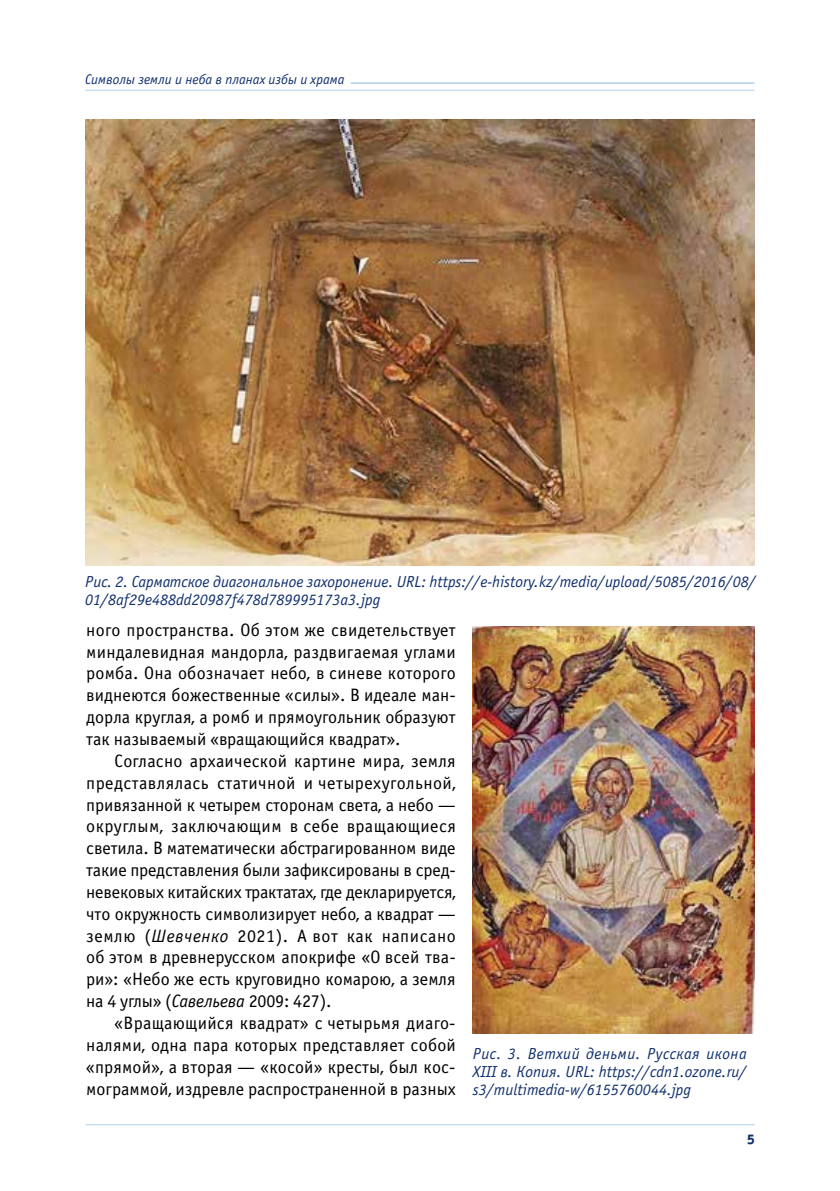
<style>
.page{position:relative;width:840px;height:1191px;background:#fff}
.page>*{position:absolute;margin:0;border:0;box-sizing:border-box;transform-origin:0 0}
.t1{font:18px/21.8px "Officina Sans C";color:#000;text-align:justify}
.t2{font:italic 16px/18px "Officina Sans C";color:#12316e}
.t3{font:italic 14px "Officina Sans C";color:#12316e}
.t4{font:14px "Officina Sans Extra Bold C";color:#12316e}
.s1{font-style:italic}
</style>
<div class="page">
<img style="left:85px;top:119px;width:669px;height:446px">
<img style="left:472px;top:626px;width:282px;height:407px">
<hr style="left:85px;top:90px;width:668px;height:1px;background:#add1ef">
<hr style="left:351px;top:82px;width:402px;height:2px;background:#add1ef">
<hr style="left:86px;top:1124px;width:668px;height:1px;background:#add1ef">
<p class="t3" style="left:85px;top:71px;width:261px">Символы земли и неба в планах избы и храма</p>
<p class="t2" style="left:85px;top:573px;width:671px">Рис. 2. Сарматское диагональное захоронение. URL: https://e-history.kz/media/upload/5085/2016/08/<br>01/8af29e488dd20987f478d789995173a3.jpg</p>
<p class="t1" style="left:86px;top:619px;width:371px">ного пространства. Об этом же свидетельствует миндалевидная мандорла, раздвигаемая углами ромба. Она обозначает небо, в синеве которого виднеются божественные «силы». В идеале ман&shy;дорла круглая, а ромб и прямоугольник образуют так называемый «вращающийся квадрат».</p>
<p class="t1" style="left:86px;top:750px;width:371px;text-indent:28px">Согласно архаической картине мира, земля представлялась статичной и четырехугольной, привязанной к четырем сторонам света, а небо — округлым, заключающим в себе вращающиеся светила. В математически абстрагированном виде такие представления были зафиксированы в сред&shy;невековых китайских трактатах, где декларируется, что окружность символизирует небо, а квадрат — землю (<span class="s1">Шевченко</span> 2021). А вот как написано об этом в древнерусском апокрифе «О всей тва&shy;ри»: «Небо же есть круговидно комарою, а земля на 4 углы» (<span class="s1">Савельева</span> 2009: 427).</p>
<p class="t1" style="left:86px;top:1012px;width:371px;text-indent:28px">«Вращающийся квадрат» с четырьмя диаго&shy;налями, одна пара которых представляет собой «прямой», а вторая — «косой» кресты, был кос&shy;мограммой, издревле распространенной в разных</p>
<p class="t2" style="left:472px;top:1044px;width:275px;text-align:justify">Рис. 3. Ветхий деньми. Русская икона XIII в. Копия. URL: https://cdn1.ozone.ru/ s3/multimedia-w/6155760044.jpg</p>
<p class="t4" style="left:746px;top:1130px;width:9px">5</p>
</div>
